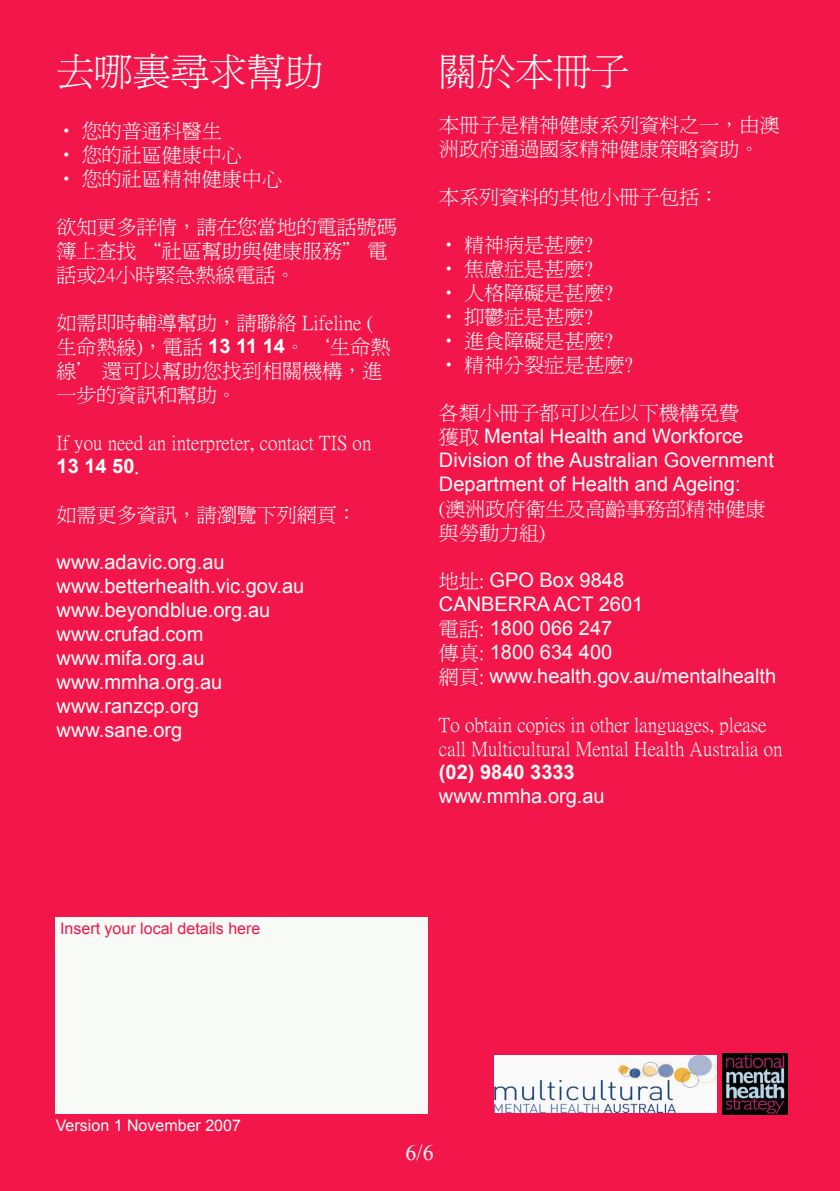
<style>
.page{position:relative;width:840px;height:1191px;background:#fff}
.page>*{position:absolute;margin:0;border:0;box-sizing:border-box;transform-origin:0 0}
.t1{font:38px "P Ming Li U";color:#fff}
.t2{font:22px "Times New Roman";color:#fff}
.t3{font:20px/24px "P Ming Li U";color:#fff}
.t4{font:20px/24px "Arial";color:#fff}
.t5{font:700 20px "Arial";color:#fff}
.t6{font:16px "Arial";color:#f3164a}
.t7{font:16px "Arial";color:#fff}
.s1{font-family:"Arial";font-weight:700}
.s2{font-family:"P Ming Li U";font-weight:400}
.s3{font-family:"P Ming Li U"}
</style>
<div class="page">
<div style="left:0;top:0;width:839px;height:1191px;background:#f3164a"></div>
<img style="left:721px;top:1053px;width:66px;height:61px">
<img style="left:494px;top:1055px;width:222px;height:57px">
<div style="left:55px;top:917px;width:373px;height:197px;background:#f8faf7"></div>
<p class="t1" style="left:57px;top:52px;width:267px">去哪裏尋求幫助</p>
<p class="t3" style="left:57px;top:119px;width:167px">• 您的普通科醫生</p>
<p class="t3" style="left:57px;top:143px;width:187px">• 您的社區健康中心</p>
<p class="t3" style="left:57px;top:167px;width:227px">• 您的社區精神健康中心</p>
<p class="t3" style="left:57px;top:215px;width:341px">欲知更多詳情，請在您當地的電話號碼簿上查找 “社區幫助與健康服務” 電話或24小時緊急熱線電話。</p>
<p class="t3" style="left:57px;top:311px;width:335px">如需即時輔導幫助，請聯絡 Lifeline (生命熱線)，電話 <span class="s1">13 11 14</span>。 ‘生命熱線’ 還可以幫助您找到相關機構，進一步的資訊和幫助。</p>
<p class="t3" style="left:57px;top:431px;width:316px">If you need an interpreter, contact TIS on</p>
<p class="t5" style="left:57px;top:452px;width:84px">13 14 50<span class="s2">.</span></p>
<p class="t3" style="left:57px;top:503px;width:301px">如需更多資訊，請瀏覽下列網頁：</p>
<p class="t4" style="left:57px;top:550px;width:169px">www.adavic.org.au</p>
<p class="t4" style="left:57px;top:574px;width:249px">www.betterhealth.vic.gov.au</p>
<p class="t4" style="left:57px;top:598px;width:215px">www.beyondblue.org.au</p>
<p class="t4" style="left:57px;top:622px;width:148px">www.crufad.com</p>
<p class="t4" style="left:57px;top:646px;width:149px">www.mifa.org.au</p>
<p class="t4" style="left:57px;top:670px;width:167px">www.mmha.org.au</p>
<p class="t4" style="left:57px;top:694px;width:144px">www.ranzcp.org</p>
<p class="t4" style="left:57px;top:718px;width:127px">www.sane.org</p>
<p class="t1" style="left:439px;top:52px;width:191px">關於本冊子</p>
<p class="t3" style="left:439px;top:113px;width:341px">本冊子是精神健康系列資料之一，由澳洲政府通過國家精神健康策略資助。</p>
<p class="t3" style="left:439px;top:185px;width:281px">本系列資料的其他小冊子包括：</p>
<p class="t3" style="left:439px;top:233px;width:155px">• 精神病是甚麼?</p>
<p class="t3" style="left:439px;top:257px;width:155px">• 焦慮症是甚麼?</p>
<p class="t3" style="left:439px;top:281px;width:175px">• 人格障礙是甚麼?</p>
<p class="t3" style="left:439px;top:305px;width:155px">• 抑鬱症是甚麼?</p>
<p class="t3" style="left:439px;top:329px;width:175px">• 進食障礙是甚麼?</p>
<p class="t3" style="left:439px;top:353px;width:195px">• 精神分裂症是甚麼?</p>
<p class="t4" style="left:439px;top:400px;width:336px"><span class="s3">各類小冊子都可以在以下機構免費<br>獲取</span> Mental Health and Workforce<br>Division of the Australian Government<br>Department of Health and Ageing:</p>
<p class="t3" style="left:439px;top:497px;width:328px">(澳洲政府衛生及高齡事務部精神健康與勞動力組)</p>
<p class="t4" style="left:439px;top:568px;width:186px"><span class="s3">地址:</span> GPO Box 9848</p>
<p class="t4" style="left:439px;top:592px;width:206px">CANBERRA ACT 2601</p>
<p class="t4" style="left:439px;top:616px;width:175px"><span class="s3">電話:</span> 1800 066 247</p>
<p class="t4" style="left:439px;top:640px;width:175px"><span class="s3">傳真:</span> 1800 634 400</p>
<p class="t4" style="left:439px;top:664px;width:338px"><span class="s3">網頁:</span> www.health.gov.au/mentalhealth</p>
<p class="t3" style="left:439px;top:713px;width:345px">To obtain copies in other languages, please call Multicultural Mental Health Australia on <span class="s1">(02) 9840 3333</span></p>
<p class="t4" style="left:439px;top:784px;width:167px">www.mmha.org.au</p>
<p class="t6" style="left:60px;top:918px;width:202px">Insert your local details here</p>
<p class="t7" style="left:56px;top:1115px;width:186px">Version 1 November 2007</p>
<p class="t2" style="left:405px;top:1137px;width:30px">6/6</p>
</div>
